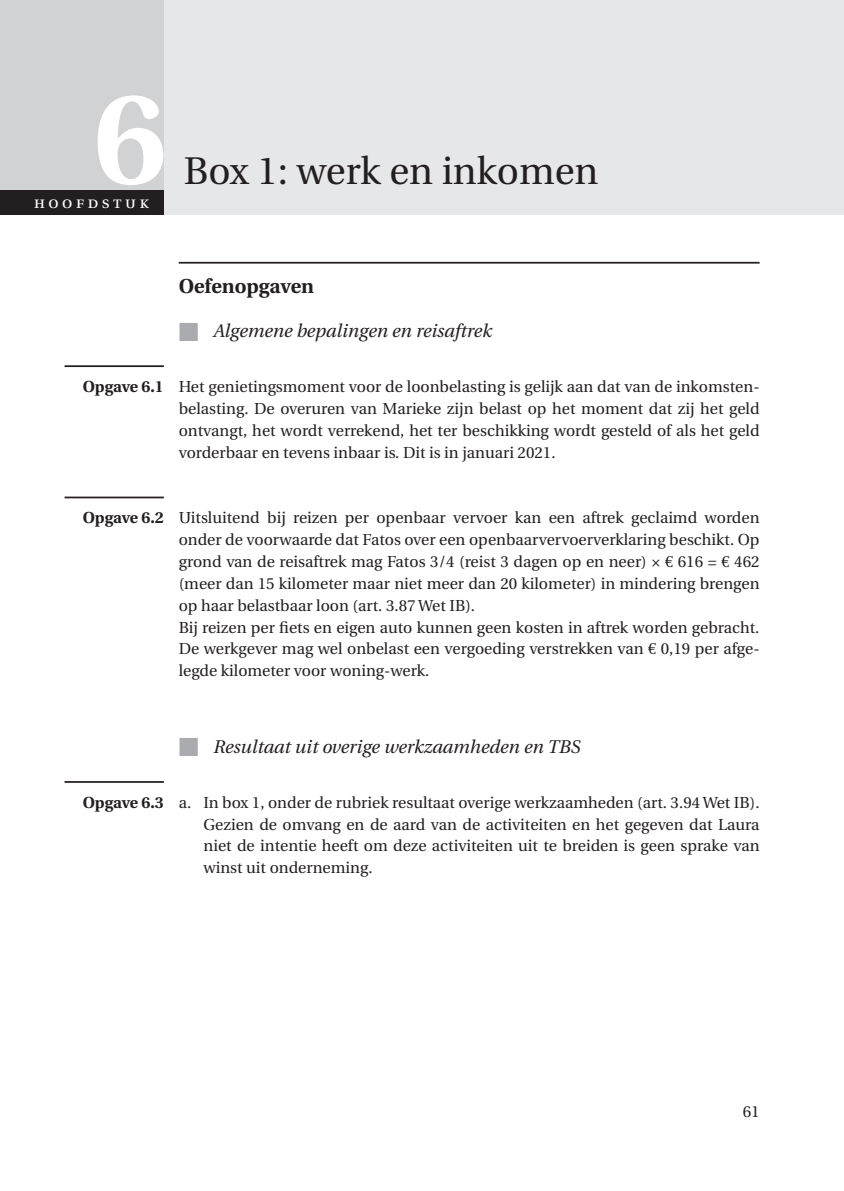
<style>
.page{position:relative;width:844px;height:1191px;background:#fff}
.page>*{position:absolute;margin:0;border:0;box-sizing:border-box;transform-origin:0 0}
.t1{font:700 129.5px "Utopia";color:#fff}
.t2{font:38.5px "Utopia";color:#231f20}
.t3{font:700 20.12px "Utopia";color:#231f20}
.t4{font:italic 18.38px "Utopia";color:#231f20}
.t5{font:16.8px "Utopia Regular SC";letter-spacing:.21em;color:#fff}
.t6{font:15.92px/21.9px "Utopia";color:#231f20;text-align:justify}
.s1{color:#aaabaf}
.s2{font-weight:700}
.s3{font-family:"Euro Serif"}
</style>
<div class="page">
<div style="left:0;top:0;width:164px;height:215px;background:#d1d2d4"></div>
<div style="left:164px;top:0;width:679px;height:215px;background:#e6e7e9"></div>
<div style="left:0;top:190px;width:164px;height:25px;background:#231f20"></div>
<hr style="left:179px;top:262px;width:580px;height:2px;background:#231f20">
<hr style="left:64px;top:365px;width:100px;height:2px;background:#231f20">
<hr style="left:64px;top:496px;width:100px;height:2px;background:#231f20">
<hr style="left:64px;top:781px;width:100px;height:2px;background:#231f20">
<h1 class="t1" style="left:94px;top:65px;width:74px">6</h1>
<p class="t5" style="left:34px;top:193px;width:116px">hoofdstuk</p>
<h2 class="t2" style="left:184px;top:149px;width:416px">Box 1: werk en inkomen</h2>
<p class="t3" style="left:179px;top:275px;width:137px">Oefenopgaven</p>
<p class="t4" style="left:179px;top:321px;width:315px"><span class="s1">■</span> Algemene bepalingen en reisaftrek</p>
<p class="t6" style="left:179px;top:376px;width:582px;text-indent:-96px"><span class="s2">Opgave 6.1</span> Het genietingsmoment voor de loonbelasting is gelijk aan dat van de inkomsten&shy;belasting. De overuren van Marieke zijn belast op het moment dat zij het geld ontvangt, het wordt verrekend, het ter beschikking wordt gesteld of als het geld vorderbaar en tevens inbaar is. Dit is in januari 2021.</p>
<p class="t6" style="left:179px;top:507px;width:582px;text-align:left;text-indent:-96px"><span class="s2">Opgave 6.2</span> Uitsluitend bij reizen per openbaar vervoer kan een aftrek geclaimd worden onder de voorwaarde dat Fatos over een openbaarvervoerverklaring beschikt. Op grond van de reisaftrek mag Fatos 3/4 (reist 3 dagen op en neer) × <span class="s3">€</span> 616 = <span class="s3">€</span> 462 (meer dan 15 kilometer maar niet meer dan 20 kilometer) in mindering brengen op haar belastbaar loon (art. 3.87 Wet IB).<br>Bij reizen per fiets en eigen auto kunnen geen kosten in aftrek worden gebracht.<br>De werkgever mag wel onbelast een vergoeding verstrekken van <span class="s3">€</span> 0,19 per afge&shy;legde kilometer voor woning-werk.</p>
<p class="t4" style="left:179px;top:736px;width:403px"><span class="s1">■</span> Resultaat uit overige werkzaamheden en TBS</p>
<p class="t6" style="left:203px;top:791px;width:557px;text-indent:-121px"><span class="s2">Opgave 6.3</span> a. In box 1, onder de rubriek resultaat overige werkzaamheden (art. 3.94 Wet IB).<br>Gezien de omvang en de aard van de activiteiten en het gegeven dat Laura niet de intentie heeft om deze activiteiten uit te breiden is geen sprake van winst uit onderneming.</p>
<p class="t6" style="left:742px;top:1101px;width:18px">61</p>
</div>
